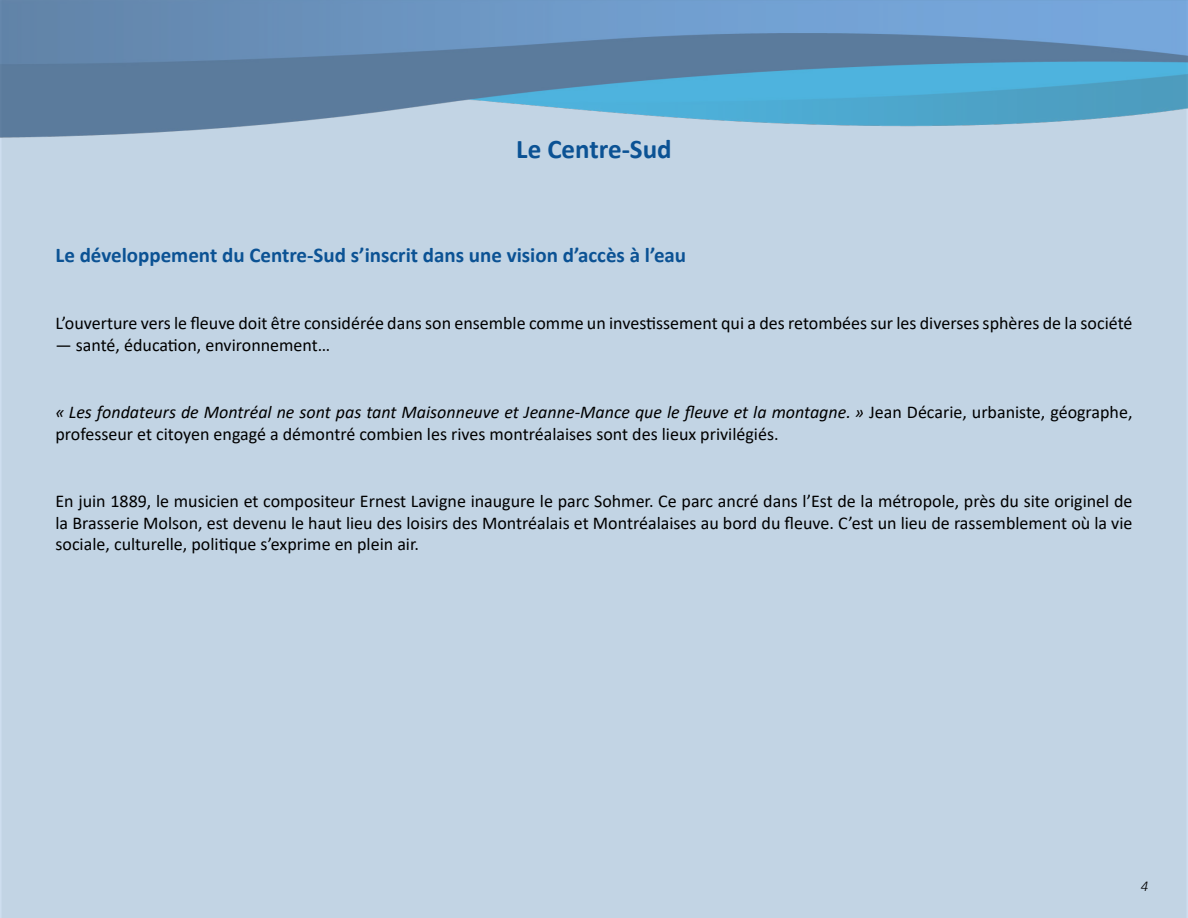
<style>
.page{position:relative;width:1188px;height:918px;background:#fff}
.page>*{position:absolute;margin:0;border:0;box-sizing:border-box;transform-origin:0 0}
.t1{font:700 27px "Calibri";color:#0b5294}
.t2{font:700 21px "Calibri";color:#0b5294}
.t3{font:18px/21.6px "Calibri";color:#000}
.t4{font:italic 300 15px "Calibri";color:#000}
.s1{font-style:italic}
</style>
<div class="page">
<div style="left:0;top:138px;width:1188px;height:780px;background:#c2d4e4"></div>
<img style="left:0;top:0;width:1188px;height:138px">
<h1 class="t1" style="left:516px;top:130px;width:157px">Le Centre-Sud</h1>
<p class="t2" style="left:56px;top:240px;width:632px">Le développement du Centre-Sud ’s inscrit dans une vision ’d accès ’là eau</p>
<p class="t3" style="left:56px;top:312px;width:1079px">’Louverture vers le fleuve doit être considérée dans son ensemble comme un investissement qui a des retombées sur les diverses sphères de la société</p>
<p class="t3" style="left:56px;top:334px;width:276px">— santé, éducation, environnement...</p>
<p class="t3" style="left:56px;top:401px;width:1079px"><span class="s1">« Les fondateurs de Montréal ne sont pas tant Maisonneuve et Jeanne-Mance que le fleuve et la montagne ».</span> Jean Décarie, urbaniste, géographe, professeur et citoyen engagé a démontré combien les rives montréalaises sont des lieux privilégiés.</p>
<p class="t3" style="left:56px;top:490px;width:1079px;text-align:justify">En juin 1889, le musicien et compositeur Ernest Lavigne inaugure le parc Sohmer. Ce parc ancré dans ’l Est de la métropole, près du site originel de la Brasserie Molson, est devenu le haut lieu des loisirs des Montréalais et Montréalaises au bord du fleuve ’C. est un lieu de rassemblement où la vie sociale, culturelle, politique ’s exprime en plein air.</p>
<p class="t4" style="left:1141px;top:876px;width:9px">4</p>
</div>
